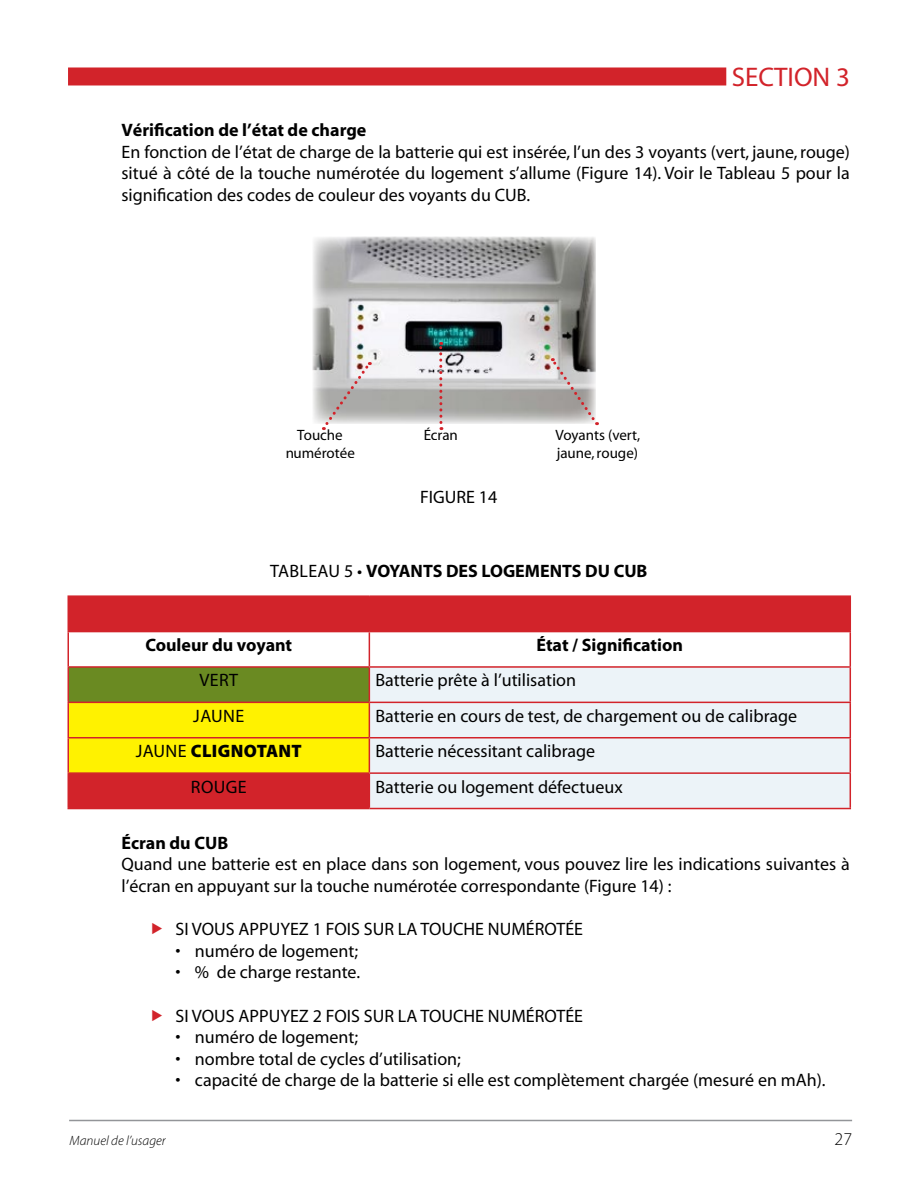
<style>
.page{position:relative;width:918px;height:1188px;background:#fff}
.page>*{position:absolute;margin:0;border:0;box-sizing:border-box;transform-origin:0 0}
.t1{font:27px "Myriad";color:#d2232a}
.t2{font:18px/21.6px "Myriad";color:#000;text-align:justify}
.t3{font:18px "Myriad Pro";color:#000}
.t4{font:700 18px "Myriad Pro";color:#000}
.t5{font:700 18px "Myriad";color:#000}
.t6{font:900 18px "Myriad Pro";letter-spacing:.02em;color:#000}
.t7{font:300 18px "Myriad Pro";color:#000}
.t8{font:15px/18px "Myriad";color:#000}
.t9{font:italic 300 13.5px "Myriad Pro";color:#000}
.s1{font-weight:400}
</style>
<div class="page">
<hr style="left:69px;top:1120px;width:783px;height:1px;background:#939598">
<div style="left:68px;top:67px;width:658px;height:18px;background:#d2232a"></div>
<svg style="left:69px;top:597px;width:781px;height:211px;fill:#d2232a"></svg>
<div style="left:68px;top:667px;width:301px;height:35px;background:#6a8a22"></div>
<div style="left:370px;top:668px;width:480px;height:140px;background:#ecf3f8"></div>
<div style="left:69px;top:703px;width:300px;height:69px;background:#fff200"></div>
<hr style="left:68px;top:595px;width:301px;height:2px;background:#d2232a">
<hr style="left:68px;top:597px;width:1px;height:34px;background:#d2232a">
<hr style="left:369px;top:595px;width:482px;height:2px;background:#d2232a">
<hr style="left:850px;top:597px;width:1px;height:34px;background:#d2232a">
<hr style="left:68px;top:631px;width:301px;height:1px;background:#d2232a">
<hr style="left:68px;top:632px;width:1px;height:34px;background:#d2232a">
<hr style="left:369px;top:631px;width:482px;height:1px;background:#d2232a">
<hr style="left:369px;top:632px;width:1px;height:34px;background:#d2232a">
<hr style="left:850px;top:632px;width:1px;height:34px;background:#d2232a">
<hr style="left:68px;top:666px;width:301px;height:2px;background:#d2232a">
<hr style="left:68px;top:668px;width:1px;height:34px;background:#d2232a">
<hr style="left:369px;top:666px;width:482px;height:2px;background:#d2232a">
<hr style="left:369px;top:668px;width:1px;height:34px;background:#d2232a">
<hr style="left:850px;top:668px;width:1px;height:34px;background:#d2232a">
<hr style="left:68px;top:702px;width:301px;height:1px;background:#d2232a">
<hr style="left:68px;top:703px;width:1px;height:34px;background:#d2232a">
<hr style="left:369px;top:702px;width:482px;height:1px;background:#d2232a">
<hr style="left:369px;top:703px;width:1px;height:34px;background:#d2232a">
<hr style="left:850px;top:703px;width:1px;height:34px;background:#d2232a">
<hr style="left:68px;top:737px;width:301px;height:1px;background:#d2232a">
<hr style="left:68px;top:738px;width:1px;height:34px;background:#d2232a">
<hr style="left:369px;top:737px;width:482px;height:1px;background:#d2232a">
<hr style="left:369px;top:738px;width:1px;height:34px;background:#d2232a">
<hr style="left:850px;top:738px;width:1px;height:34px;background:#d2232a">
<hr style="left:68px;top:772px;width:301px;height:2px;background:#d2232a">
<hr style="left:68px;top:774px;width:1px;height:34px;background:#d2232a">
<hr style="left:369px;top:772px;width:482px;height:2px;background:#d2232a">
<hr style="left:369px;top:774px;width:1px;height:34px;background:#d2232a">
<hr style="left:850px;top:774px;width:1px;height:34px;background:#d2232a">
<hr style="left:68px;top:808px;width:301px;height:1px;background:#d2232a">
<hr style="left:369px;top:808px;width:482px;height:1px;background:#d2232a">
<img style="left:313px;top:237px;width:283px;height:187px">
<svg style="left:323px;top:362px;width:49px;height:68px;background:#c4bebd"></svg>
<svg style="left:439px;top:342px;width:3px;height:88px"></svg>
<svg style="left:550px;top:358px;width:48px;height:67px;background:#b8b1b0"></svg>
<h1 class="t1" style="left:732px;top:63px;width:120px">SECTION 3</h1>
<p class="t5" style="left:122px;top:121px;width:246px">Vérification de l’état de charge</p>
<p class="t2" style="left:122px;top:141px;width:730px">En fonction de l’état de charge de la batterie qui est insérée, l’un des 3 voyants (vert, jaune, rouge) situé à côté de la touche numérotée du logement s’allume (Figure 14). Voir le Tableau 5 pour la signification des codes de couleur des voyants du CUB.</p>
<p class="t8" style="left:285px;top:426px;width:71px;text-align:center">Touche numérotée</p>
<p class="t8" style="left:424px;top:426px;width:36px">Écran</p>
<p class="t8" style="left:556px;top:426px;width:86px">Voyants (vert, jaune, rouge)</p>
<p class="t2" style="left:420px;top:487px;width:79px">FIGURE 14</p>
<p class="t4" style="left:270px;top:559px;width:379px"><span class="s1">TABLEAU 5 •</span> VOYANTS DES LOGEMENTS DU CUB</p>
<p class="t4" style="left:145px;top:633px;width:148px">Couleur du voyant</p>
<p class="t4" style="left:537px;top:633px;width:148px">État / Signification</p>
<p class="t3" style="left:199px;top:669px;width:40px">VERT</p>
<p class="t3" style="left:375px;top:669px;width:202px">Batterie prête à l’utilisation</p>
<p class="t3" style="left:193px;top:705px;width:52px">JAUNE</p>
<p class="t3" style="left:375px;top:705px;width:423px">Batterie en cours de test, de chargement ou de calibrage</p>
<p class="t6" style="left:136px;top:741px;width:168px"><span class="s1">JAUNE</span> CLIGNOTANT</p>
<p class="t3" style="left:375px;top:740px;width:221px">Batterie nécessitant calibrage</p>
<p class="t3" style="left:191px;top:775px;width:57px">ROUGE</p>
<p class="t3" style="left:375px;top:775px;width:249px">Batterie ou logement défectueux</p>
<p class="t5" style="left:122px;top:833px;width:108px">Écran du CUB</p>
<p class="t2" style="left:122px;top:854px;width:730px">Quand une batterie est en place dans son logement, vous pouvez lire les indications suivantes à l’écran en appuyant sur la touche numérotée correspondante (Figure 14) :</p>
<p class="t2" style="left:176px;top:919px;width:409px">SI VOUS APPUYEZ 1 FOIS SUR LA TOUCHE NUMÉROTÉE</p>
<p class="t2" style="left:176px;top:941px;width:184px">• numéro de logement;</p>
<p class="t2" style="left:176px;top:962px;width:186px">• % de charge restante.</p>
<p class="t2" style="left:176px;top:1005px;width:409px">SI VOUS APPUYEZ 2 FOIS SUR LA TOUCHE NUMÉROTÉE</p>
<p class="t2" style="left:176px;top:1027px;width:184px">• numéro de logement;</p>
<p class="t2" style="left:176px;top:1049px;width:287px">• nombre total de cycles d’utilisation;</p>
<p class="t2" style="left:176px;top:1070px;width:652px">• capacité de charge de la batterie si elle est complètement chargée (mesuré en mAh).</p>
<p class="t9" style="left:70px;top:1133px;width:98px">Manuel de l’usager</p>
<p class="t7" style="left:835px;top:1129px;width:19px">27</p>
</div>
